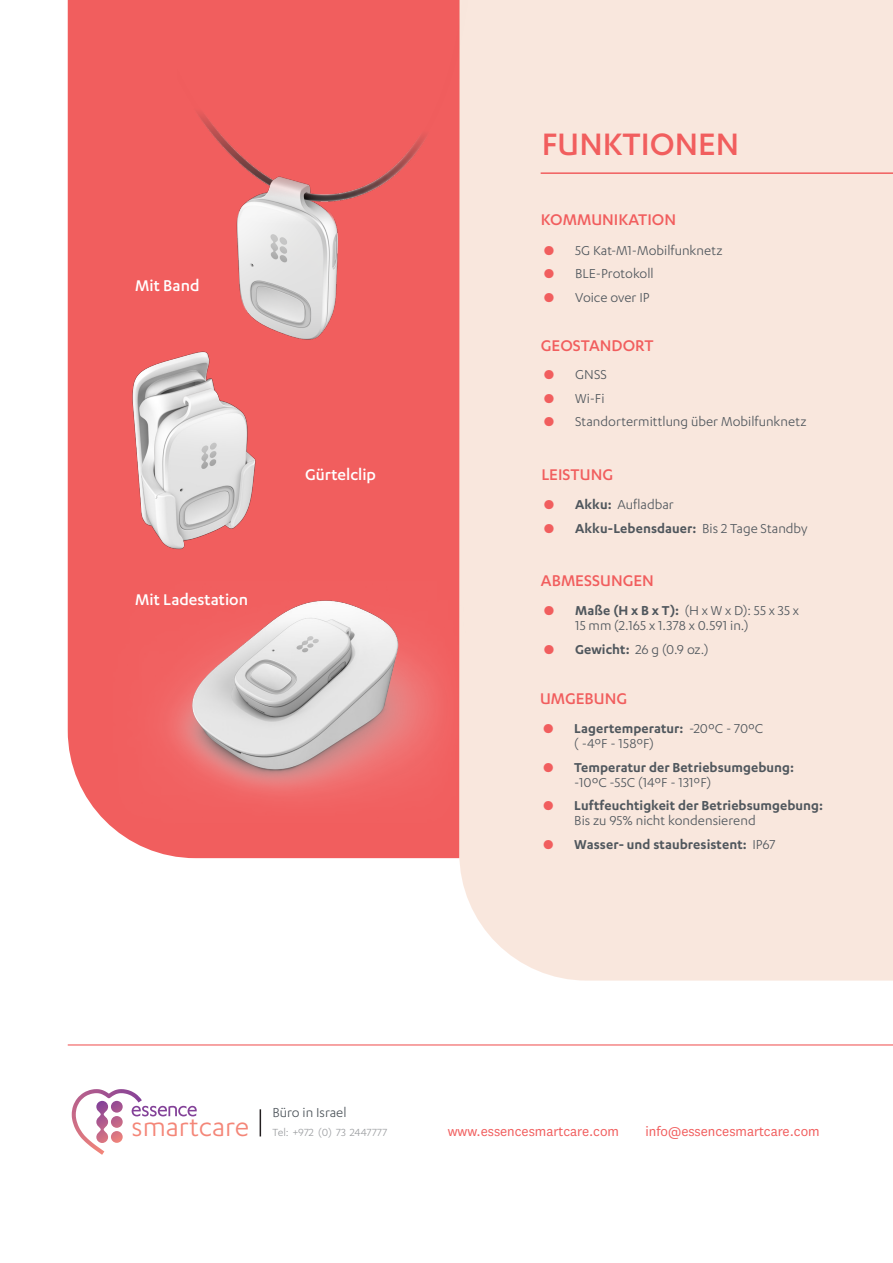
<style>
.page{position:relative;width:893px;height:1263px;background:#fff}
.page>*{position:absolute;margin:0;border:0;box-sizing:border-box;transform-origin:0 0}
.tittle_cover{font:500 36px "Karbon";color:#f15e5e}
.t1{font:30.45px "Karbon";color:#f48678}
.tittle_cover-2{font:500 18px "Karbon";color:#f15e5e}
.tittle_cover-3{font:500 18px "Karbon";color:#fff}
.t2{font:15px/15px "Karbon";color:#50575d}
.t3{font:600 15px/15px "Karbon";letter-spacing:.005em;color:#50575d}
.t4{font:15px "National";color:#f15e5e}
.t5{font:12px "Karbon";color:#9d9fa2}
.s1{font-family:"National";color:#f15e5e}
.s2{font-weight:600}
.s3{font-family:"National";font-weight:400;color:#f15e5e}
.s4{font-weight:400}
</style>
<div class="page">
<div style="left:68px;top:0;width:391px;height:858px;background:#f15e5e"></div>
<div style="left:459px;top:0;width:434px;height:981px;background:#f9e7dd"></div>
<img style="left:67px;top:335px;width:293px;height:254px">
<img style="left:178px;top:0;width:404px;height:425px">
<svg style="left:260px;top:1109px;width:1px;height:27px"></svg>
<hr style="left:541px;top:172px;width:352px;height:2px;background:#f15e5e">
<img style="left:113px;top:581px;width:355px;height:243px">
<svg style="left:72px;top:1089px;width:125px;height:66px"></svg>
<hr style="left:68px;top:1044px;width:825px;height:1px;background:#f15e5e">
<p class="tittle_cover" style="left:542px;top:124px;width:199px">FUNKTIONEN</p>
<p class="tittle_cover-3" style="left:135px;top:275px;width:66px">Mit Band</p>
<p class="tittle_cover-3" style="left:135px;top:589px;width:115px">Mit Ladestation</p>
<p class="tittle_cover-3" style="left:305px;top:464px;width:72px">Gürtelclip</p>
<p class="tittle_cover-2" style="left:541px;top:210px;width:137px">KOMMUNIKATION</p>
<p class="t2" style="left:544px;top:242px;width:180px"><span class="s1">●</span> 5G Kat-M1-Mobilfunknetz</p>
<p class="t2" style="left:544px;top:266px;width:111px"><span class="s1">●</span> BLE-Protokoll</p>
<p class="t2" style="left:544px;top:289px;width:107px"><span class="s1">●</span> Voice over IP</p>
<p class="tittle_cover-2" style="left:541px;top:335px;width:114px">GEOSTANDORT</p>
<p class="t2" style="left:544px;top:367px;width:65px"><span class="s1">●</span> GNSS</p>
<p class="t2" style="left:544px;top:390px;width:62px"><span class="s1">●</span> Wi-Fi</p>
<p class="t2" style="left:544px;top:414px;width:264px"><span class="s1">●</span> Standortermittlung über Mobilfunknetz</p>
<p class="tittle_cover-2" style="left:541px;top:464px;width:73px">LEISTUNG</p>
<p class="t2" style="left:544px;top:497px;width:131px"><span class="s1">●</span> <span class="s2">Akku:</span> Aufladbar</p>
<p class="t3" style="left:544px;top:520px;width:265px"><span class="s3">●</span> Akku-Lebensdauer: <span class="s4">Bis 2 Tage Standby</span></p>
<p class="tittle_cover-2" style="left:541px;top:571px;width:115px">ABMESSUNGEN</p>
<p class="t2" style="left:575px;top:603px;width:225px;text-indent:-31px"><span class="s1">●</span> <span class="s2">Maße (H x B x T):</span> (H x W x D): 55 x 35 x<br>15 mm (2.165 x 1.378 x 0.591 in.)</p>
<p class="t2" style="left:544px;top:641px;width:166px"><span class="s1">●</span> <span class="s2">Gewicht:</span> 26 g (0.9 oz.)</p>
<p class="tittle_cover-2" style="left:540px;top:689px;width:89px">UMGEBUNG</p>
<p class="t2" style="left:574px;top:720px;width:190px;text-indent:-31px"><span class="s1">●</span> <span class="s2">Lagertemperatur:</span> -20ºC - 70ºC ( -4ºF - 158ºF)</p>
<p class="t3" style="left:574px;top:759px;width:221px;text-indent:-31px"><span class="s3">●</span> Temperatur der Betriebsumgebung: <span class="s4">-10ºC -55C (14ºF - 131ºF)</span></p>
<p class="t3" style="left:574px;top:797px;width:250px;text-indent:-31px"><span class="s3">●</span> Luftfeuchtigkeit der Betriebsumgebung:<br><span class="s4">Bis zu 95% nicht kondensierend</span></p>
<p class="t3" style="left:543px;top:836px;width:234px"><span class="s3">●</span> Wasser- und staubresistent: <span class="s4">IP67</span></p>
<p class="t2" style="left:272px;top:1105px;width:76px">Büro in Israel</p>
<p class="t5" style="left:272px;top:1126px;width:116px">Tel: +972 (0) 73 2447777</p>
<p class="t1" style="left:132px;top:1110px;width:119px">smartcare</p>
<p class="t4" style="left:448px;top:1122px;width:173px">www.essencesmartcare.com</p>
<p class="t4" style="left:646px;top:1122px;width:176px">info@essencesmartcare.com</p>
</div>
